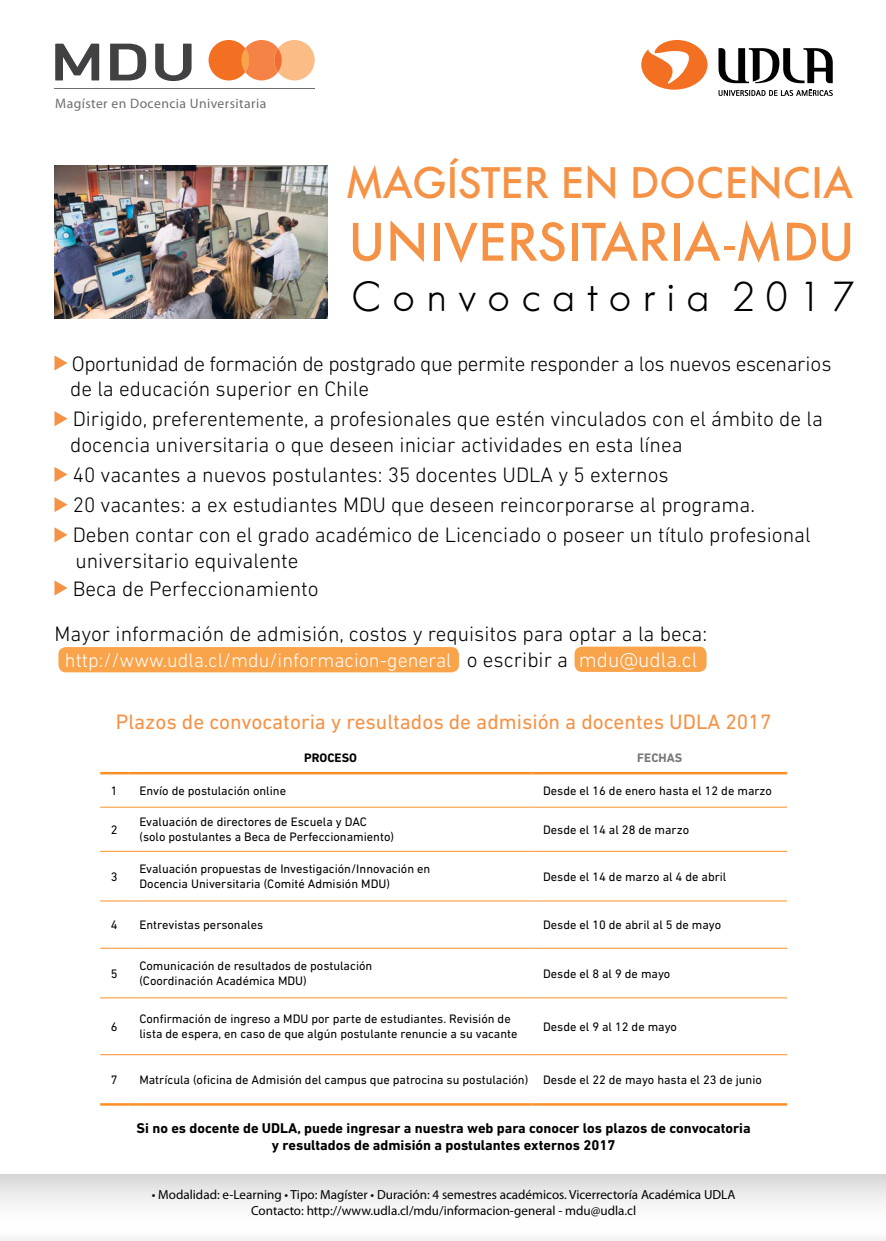
<style>
.page{position:relative;width:886px;height:1241px;background:#fff}
.page>*{position:absolute;margin:0;border:0;box-sizing:border-box;transform-origin:0 0}
.t1{font:500 54.12px "DIN Next LT Pro";color:#414042;scale:1.34 1}
.t2{font:500 53.75px "Futura BQ";color:#f59245}
.t3{font:500 43.75px "Futura BQ";color:#f59245}
.t4{font:300 41.88px "Futura BQ";color:#000}
.t5{font:300 21.25px/30.2px "DIN Next LT Pro";color:#000}
.t6{font:300 21.25px/25.5px "DIN Next LT Pro";letter-spacing:-.02em;color:#000}
.t7{font:21.25px "DIN Next LT Pro";color:#f59245}
.t8{font:300 20px "DIN Next LT Pro";color:#fff}
.t9{font:700 14.38px/17.2px "DIN Next LT Pro";color:#000;text-align:center}
.t10{font:13.69px "Myriad Pro";letter-spacing:.03em;color:#6d6e71}
.t11{font:13.12px/15.8px "Myriad Pro";color:#000;text-align:center}
.t12{font:12.5px/15px "DIN Next LT Pro";color:#000}
.t13{font:700 12.5px "DIN Next LT Pro";color:#000}
.t14{font:700 12.5px "DIN Next LT Pro";color:#797979}
.s1{font-size:21.25px;color:#000}
.s2{font-size:21.25px}
</style>
<div class="page">
<div style="left:58px;top:647px;width:401px;height:25px;background:#f9a34a;border-radius:8px"></div>
<div style="left:574px;top:646px;width:132px;height:25px;background:#f9a34a;border-radius:8px"></div>
<svg style="left:54px;top:355px;width:14px;height:15px"></svg>
<svg style="left:54px;top:411px;width:14px;height:15px"></svg>
<svg style="left:54px;top:467px;width:14px;height:15px"></svg>
<svg style="left:54px;top:497px;width:14px;height:15px"></svg>
<svg style="left:54px;top:527px;width:14px;height:15px"></svg>
<svg style="left:54px;top:580px;width:14px;height:15px"></svg>
<svg style="left:641px;top:40px;width:66px;height:50px"></svg>
<svg style="left:718px;top:48px;width:115px;height:35px"></svg>
<svg style="left:718px;top:89px;width:115px;height:7px"></svg>
<div style="left:209px;top:40px;width:40px;height:40px;background:#f36f21;border-radius:50%"></div>
<svg style="left:241px;top:48px;width:8px;height:24px"></svg>
<svg style="left:245px;top:40px;width:70px;height:40px;background:#f9af7e"></svg>
<svg style="left:274px;top:48px;width:8px;height:24px"></svg>
<hr style="left:54px;top:88px;width:261px;height:1px;background:#6d6e71">
<div style="left:0;top:1174px;width:886px;height:66px;background:linear-gradient(to bottom,#dfdfde,#fff)"></div>
<svg style="left:100px;top:774px;width:687px;height:282px"></svg>
<hr style="left:100px;top:771px;width:29px;height:3px;background:#fa8f27">
<hr style="left:129px;top:771px;width:403px;height:3px;background:#fa8f27">
<hr style="left:532px;top:771px;width:255px;height:3px;background:#fa8f27">
<svg style="left:100px;top:806px;width:29px;height:1px"></svg>
<hr style="left:129px;top:806px;width:403px;height:1px;background:#fa8f27">
<hr style="left:532px;top:806px;width:255px;height:1px;background:#fa8f27">
<svg style="left:100px;top:850px;width:29px;height:1px"></svg>
<hr style="left:129px;top:850px;width:403px;height:1px;background:#fa8f27">
<hr style="left:532px;top:850px;width:255px;height:1px;background:#fa8f27">
<svg style="left:100px;top:900px;width:29px;height:1px"></svg>
<hr style="left:129px;top:900px;width:403px;height:1px;background:#fa8f27">
<hr style="left:532px;top:900px;width:255px;height:1px;background:#fa8f27">
<svg style="left:100px;top:947px;width:29px;height:1px"></svg>
<hr style="left:129px;top:947px;width:403px;height:1px;background:#fa8f27">
<hr style="left:532px;top:947px;width:255px;height:1px;background:#fa8f27">
<svg style="left:100px;top:997px;width:29px;height:1px"></svg>
<hr style="left:129px;top:997px;width:403px;height:1px;background:#fa8f27">
<hr style="left:532px;top:997px;width:255px;height:1px;background:#fa8f27">
<svg style="left:100px;top:1054px;width:29px;height:1px"></svg>
<hr style="left:129px;top:1054px;width:403px;height:1px;background:#fa8f27">
<hr style="left:532px;top:1054px;width:255px;height:1px;background:#fa8f27">
<hr style="left:100px;top:1102px;width:29px;height:3px;background:#fa8f27">
<hr style="left:129px;top:1102px;width:403px;height:3px;background:#fa8f27">
<hr style="left:532px;top:1102px;width:255px;height:3px;background:#fa8f27">
<img style="left:54px;top:165px;width:273px;height:153px">
<h1 class="t1" style="left:50px;top:31px;width:111px">MDU</h1>
<p class="t10" style="left:55px;top:94px;width:213px">Magíster en Docencia Universitaria</p>
<h3 class="t3" style="left:347px;top:157px;width:508px">MAGÍSTER EN DOCENCIA</h3>
<h2 class="t2" style="left:350px;top:211px;width:505px">UNIVERSITARIA-MDU</h2>
<h3 class="t4" style="left:351px;top:272px;width:504px">C o n v o c a t o r i a 2 0 1 7</h3>
<h3 class="t6" style="left:70px;top:350px;width:763px">Oportunidad de formación de postgrado que permite responder a los nuevos escenarios de la educación superior en Chile</h3>
<h3 class="t5" style="left:70px;top:406px;width:754px;line-height:25.5px">Dirigido, preferentemente, a profesionales que estén vinculados con el ámbito de la docencia universitaria o que deseen iniciar actividades en esta línea</h3>
<h3 class="t5" style="left:73px;top:459px;width:739px">40 vacantes a nuevos postulantes: 35 docentes UDLA y 5 externos<br>20 vacantes: a ex estudiantes MDU que deseen reincorporarse al programa.<br>Deben contar con el grado académico de Licenciado o poseer un título profesional</h3>
<h3 class="t5" style="left:73px;top:546px;width:247px;line-height:27.6px">universitario equivalente<br>Beca de Perfeccionamiento</h3>
<h3 class="t5" style="left:54px;top:618px;width:654px">Mayor información de admisión, costos y requisitos para optar a la beca:</h3>
<h3 class="t8" style="left:65px;top:649px;width:634px">http://www.udla.cl/mdu/informacion-general <span class="s1">o escribir a</span> <span class="s2">mdu@udla.cl</span></h3>
<h3 class="t7" style="left:116px;top:709px;width:657px">Plazos de convocatoria y resultados de admisión a docentes UDLA 2017</h3>
<p class="t13" style="left:304px;top:750px;width:54px">Proceso</p>
<p class="t14" style="left:637px;top:750px;width:46px">Fechas</p>
<p class="t12" style="left:111px;top:782px;width:8px">1</p>
<p class="t12" style="left:139px;top:782px;width:148px">Envío de postulación online</p>
<p class="t12" style="left:543px;top:782px;width:230px">Desde el 16 de enero hasta el 12 de marzo</p>
<p class="t12" style="left:111px;top:821px;width:8px">2</p>
<p class="t12" style="left:139px;top:814px;width:256px">Evaluación de directores de Escuela y DAC (solo postulantes a Beca de Perfeccionamiento)</p>
<p class="t12" style="left:543px;top:821px;width:148px">Desde el 14 al 28 de marzo</p>
<p class="t12" style="left:111px;top:868px;width:8px">3</p>
<p class="t12" style="left:139px;top:861px;width:292px">Evaluación propuestas de Investigación/Innovación en<br>Docencia Universitaria (Comité Admisión MDU)</p>
<p class="t12" style="left:543px;top:868px;width:185px">Desde el 14 de marzo al 4 de abril</p>
<p class="t12" style="left:111px;top:917px;width:8px">4</p>
<p class="t12" style="left:139px;top:917px;width:125px">Entrevistas personales</p>
<p class="t12" style="left:543px;top:917px;width:180px">Desde el 10 de abril al 5 de mayo</p>
<p class="t12" style="left:111px;top:965px;width:8px">5</p>
<p class="t12" style="left:139px;top:958px;width:234px">Comunicación de resultados de postulación (Coordinación Académica MDU)</p>
<p class="t12" style="left:543px;top:965px;width:129px">Desde el 8 al 9 de mayo</p>
<p class="t12" style="left:111px;top:1018px;width:8px">6</p>
<p class="t12" style="left:139px;top:1011px;width:380px">Confirmación de ingreso a MDU por parte de estudiantes. Revisión de lista de espera, en caso de que algún postulante renuncie a su vacante</p>
<p class="t12" style="left:543px;top:1018px;width:136px">Desde el 9 al 12 de mayo</p>
<p class="t12" style="left:111px;top:1072px;width:8px">7</p>
<p class="t12" style="left:139px;top:1072px;width:624px">Matrícula (oficina de Admisión del campus que patrocina su postulación) Desde el 22 de mayo hasta el 23 de junio</p>
<p class="t9" style="left:137px;top:1119px;width:615px">Si no es docente de UDLA, puede ingresar a nuestra web para conocer los plazos de convocatoria y resultados de admisión a postulantes externos 2017</p>
<p class="t11" style="left:152px;top:1186px;width:585px">• Modalidad: e-Learning • Tipo: Magíster • Duración: 4 semestres académicos. Vicerrectoría Académica UDLA<br>Contacto: http://www.udla.cl/mdu/informacion-general - mdu@udla.cl</p>
</div>
